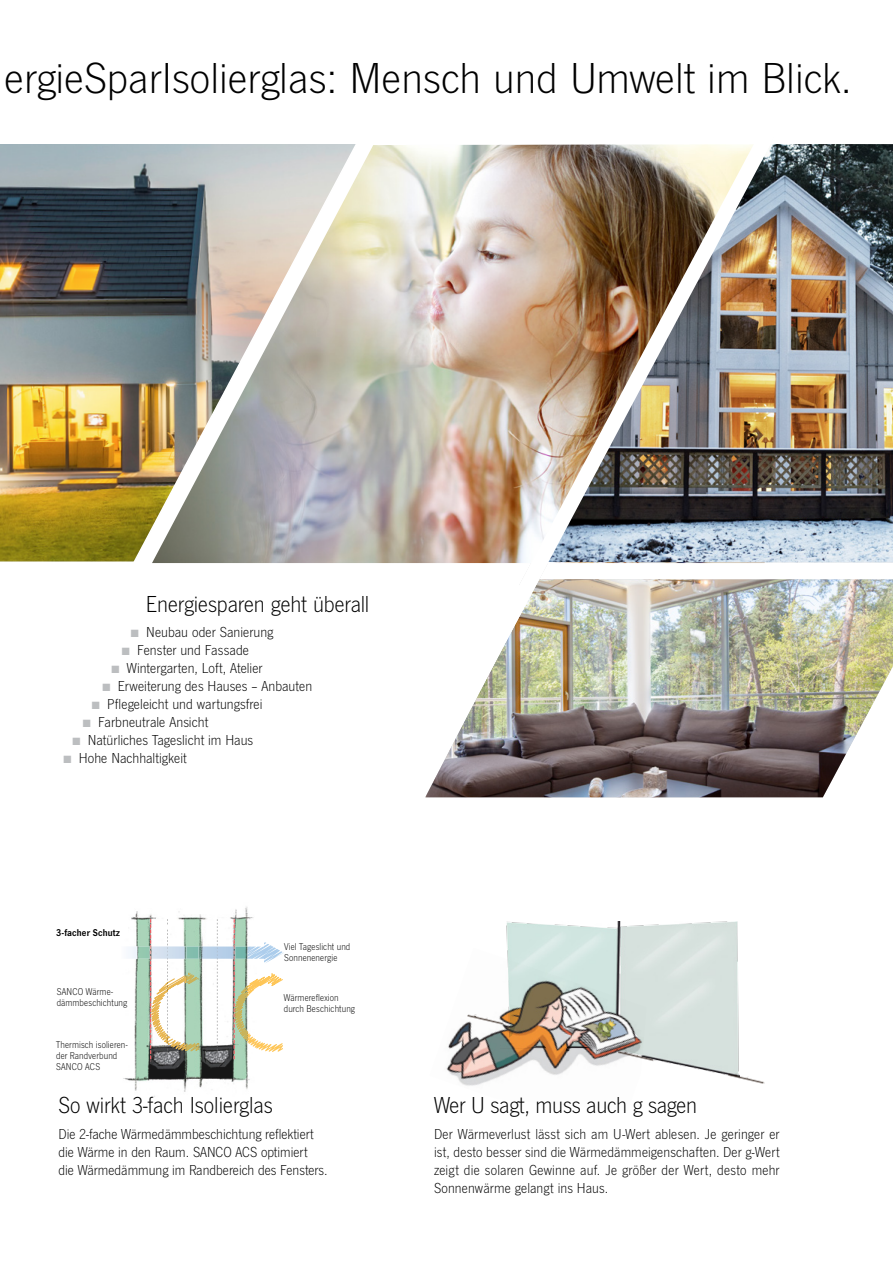
<style>
.page{position:relative;width:893px;height:1263px;background:#fff}
.page>*{position:absolute;margin:0;border:0;box-sizing:border-box;transform-origin:0 0}
.t1{font:300 45px "News Got";color:#000;scale:1.05 1}
.t2{font:300 24px "News Got";letter-spacing:-.005em;color:#000}
.t3{font:300 15px/18px "News Got";color:#000}
.t4{font:300 10.2px/11.1px "News Got";letter-spacing:.01em;color:#000;scale:.96 1}
.t5{font:10.2px "News Got Dem";letter-spacing:.015em;color:#000;scale:.96 1}
.s1{color:#bcbec0}
</style>
<div class="page">
<img style="left:0;top:144px;width:9px;height:417px">
<img style="left:779px;top:579px;width:114px;height:218px">
<img style="left:9px;top:144px;width:143px;height:418px">
<img style="left:152px;top:144px;width:252px;height:419px">
<img style="left:779px;top:144px;width:114px;height:418px">
<img style="left:404px;top:144px;width:375px;height:654px">
<img style="left:123px;top:907px;width:131px;height:190px">
<svg style="left:123px;top:919px;width:161px;height:143px"></svg>
<img style="left:506px;top:922px;width:233px;height:154px">
<img style="left:446px;top:948px;width:200px;height:138px">
<img style="left:618px;top:1048px;width:37px;height:14px">
<img style="left:728px;top:1071px;width:37px;height:13px">
<h1 class="t1" style="left:4px;top:54px;width:808px">ergieSparIsolierglas: Mensch und Umwelt im Blick.</h1>
<h2 class="t2" style="left:146px;top:590px;width:225px">Energiesparen geht überall</h2>
<p class="t3" style="left:131px;top:623px;width:144px"><span class="s1">■</span> Neubau oder Sanierung</p>
<p class="t3" style="left:122px;top:641px;width:129px"><span class="s1">■</span> Fenster und Fassade</p>
<p class="t3" style="left:111px;top:659px;width:153px"><span class="s1">■</span> Wintergarten, Loft, Atelier</p>
<p class="t3" style="left:102px;top:677px;width:211px"><span class="s1">■</span> Erweiterung des Hauses – Anbauten</p>
<p class="t3" style="left:92px;top:695px;width:172px"><span class="s1">■</span> Pflegeleicht und wartungsfrei</p>
<p class="t3" style="left:83px;top:713px;width:127px"><span class="s1">■</span> Farbneutrale Ansicht</p>
<p class="t3" style="left:72px;top:731px;width:182px"><span class="s1">■</span> Natürliches Tageslicht im Haus</p>
<p class="t3" style="left:63px;top:749px;width:125px"><span class="s1">■</span> Hohe Nachhaltigkeit</p>
<p class="t5" style="left:56px;top:927px;width:68px">3-facher Schutz</p>
<p class="t4" style="left:57px;top:986px;width:75px">SANCO Wärme&shy;dämmbeschichtung</p>
<p class="t4" style="left:56px;top:1039px;width:76px">Thermisch isolieren&shy;der Randverbund<br>SANCO ACS</p>
<p class="t4" style="left:284px;top:941px;width:71px">Viel Tageslicht und<br>Sonnenenergie</p>
<p class="t4" style="left:284px;top:992px;width:76px">Wärmereflexion durch Beschichtung</p>
<h2 class="t2" style="left:58px;top:1092px;width:216px">So wirkt 3-fach Isolierglas</h2>
<p class="t3" style="left:58px;top:1125px;width:271px">Die 2-fache Wärmedämmbeschichtung reflektiert die Wärme in den Raum. SANCO ACS optimiert<br>die Wärmedämmung im Randbereich des Fensters.</p>
<h2 class="t2" style="left:434px;top:1092px;width:264px">Wer U sagt, muss auch g sagen</h2>
<p class="t3" style="left:434px;top:1125px;width:347px;text-align:justify">Der Wärmeverlust lässt sich am U-Wert ablesen. Je geringer er ist, desto besser sind die Wärmedämmeigenschaften. Der g-Wert zeigt die solaren Gewinne auf. Je größer der Wert, desto mehr Sonnenwärme gelangt ins Haus.</p>
</div>
